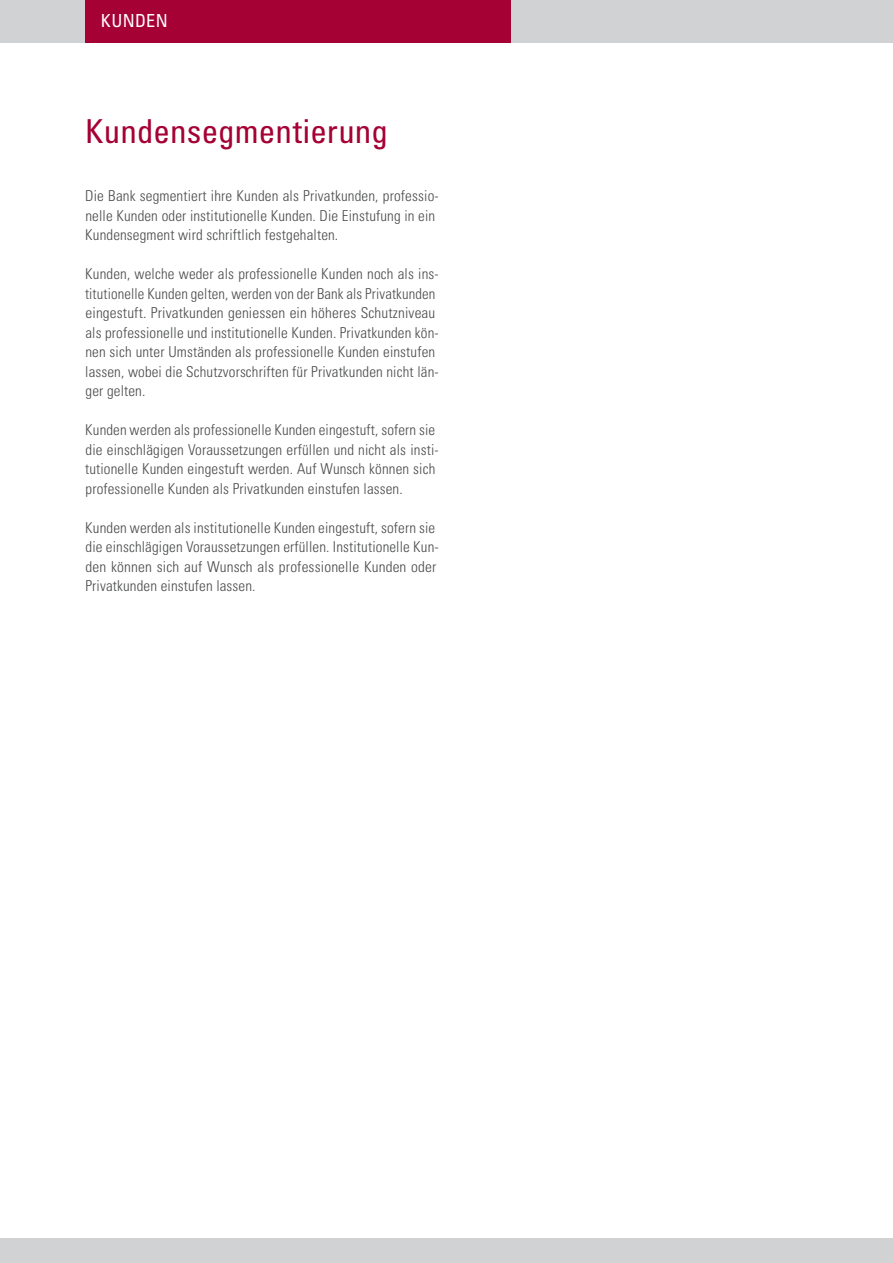
<style>
.page{position:relative;width:893px;height:1263px;background:#fff}
.page>*{position:absolute;margin:0;border:0;box-sizing:border-box;transform-origin:0 0}
.SLF_Haupttitel_Rot_I{font:condensed 33px "Univers LT Pro";letter-spacing:.005em;color:#a50134}
.t1{font:condensed 18px "Univers LT Pro";letter-spacing:.015em;color:#fff}
.SLF_LAUFTEXT_opt{font:300 condensed 15px/19.5px "Univers LT Pro";letter-spacing:.01em;color:#4b4c4d}
</style>
<div class="page">
<div style="left:0;top:1238px;width:893px;height:25px;background:#d1d2d4"></div>
<div style="left:0;top:0;width:893px;height:43px;background:#d1d2d4"></div>
<div style="left:85px;top:0;width:425px;height:43px;background:#a50134"></div>
<p class="t1" style="left:101px;top:9px;width:68px">KUNDEN</p>
<p class="SLF_Haupttitel_Rot_I" style="left:85px;top:110px;width:304px">Kundensegmentierung</p>
<p class="SLF_LAUFTEXT_opt" style="left:85px;top:185px;width:355px">Die Bank segmentiert ihre Kunden als Privatkunden, professio&shy;nelle Kunden oder institutionelle Kunden. Die Einstufung in ein<br>Kundensegment wird schriftlich festgehalten.</p>
<p class="SLF_LAUFTEXT_opt" style="left:85px;top:263px;width:355px">Kunden, welche weder als professionelle Kunden noch als ins&shy;titutionelle Kunden gelten, werden von der Bank als Privatkunden eingestuft. Privatkunden geniessen ein höheres Schutzniveau als professionelle und institutionelle Kunden. Privatkunden kön&shy;nen sich unter Umständen als professionelle Kunden einstufen lassen, wobei die Schutzvorschriften für Privatkunden nicht län&shy;ger gelten.</p>
<p class="SLF_LAUFTEXT_opt" style="left:85px;top:419px;width:355px">Kunden werden als professionelle Kunden eingestuft, sofern sie die einschlägigen Voraussetzungen erfüllen und nicht als insti&shy;tutionelle Kunden eingestuft werden. Auf Wunsch können sich professionelle Kunden als Privatkunden einstufen lassen.</p>
<p class="SLF_LAUFTEXT_opt" style="left:85px;top:517px;width:355px">Kunden werden als institutionelle Kunden eingestuft, sofern sie die einschlägigen Voraussetzungen erfüllen. Institutionelle Kun&shy;den können sich auf Wunsch als professionelle Kunden oder Privatkunden einstufen lassen.</p>
</div>
